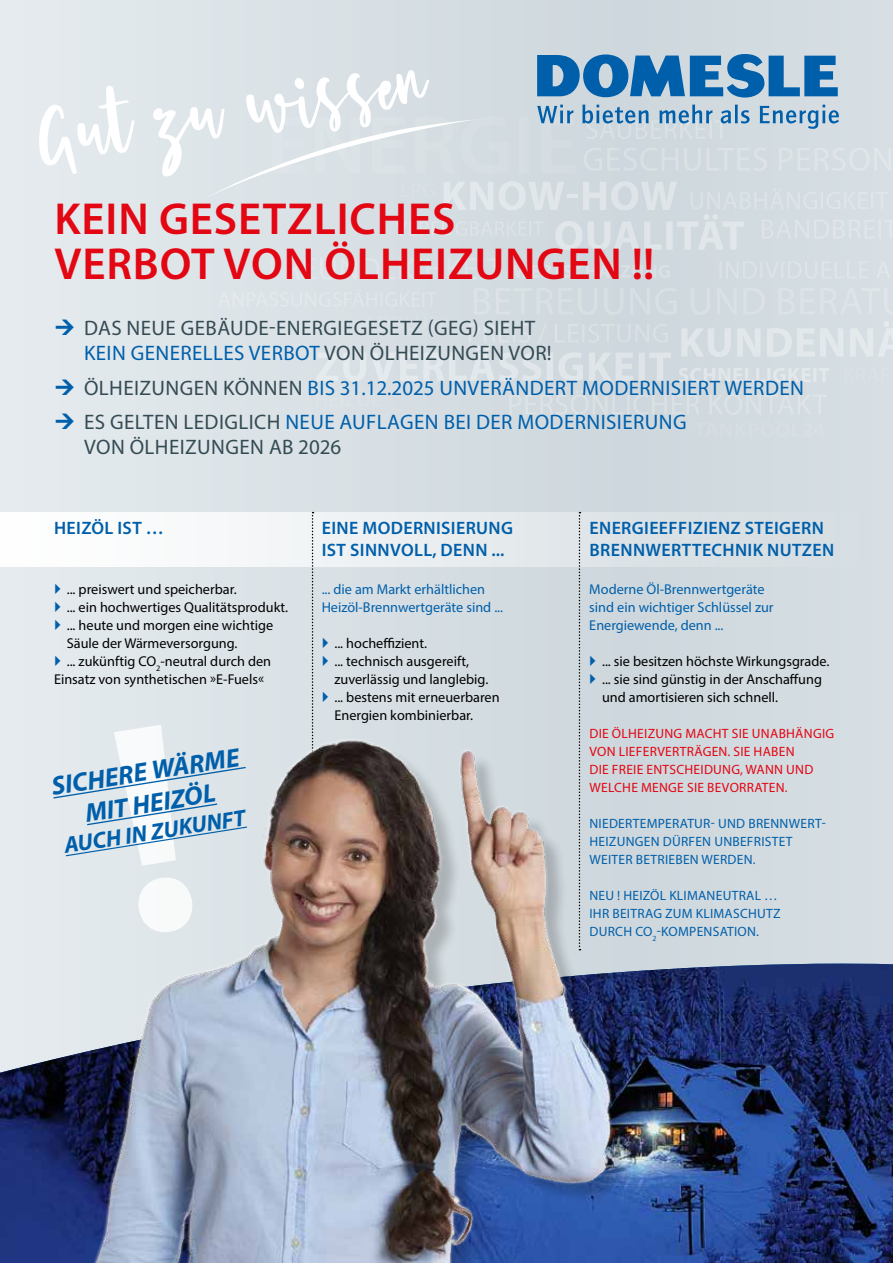
<style>
.page{position:relative;width:893px;height:1263px;background:#fff}
.page>*{position:absolute;margin:0;border:0;box-sizing:border-box;transform-origin:0 0}
.t1{font:600 45px/45px "Myriad Pro";letter-spacing:.02em;color:#e30613}
.t2{font:italic 700 26.4px/31.7px "Myriad Pro";color:#005faa;text-align:center}
.t3{font:italic 700 23.1px "Myriad Pro";color:#005faa}
.t4{font:21px/34.2px "Myriad Pro";letter-spacing:.02em;color:#005faa}
.t5{font:21px/25.2px "Myriad Pro";letter-spacing:.02em;color:#354b54}
.t6{font:600 18px/21.6px "Myriad Pro";letter-spacing:.02em;color:#005faa}
.t7{font:14.25px/18px "Myriad Pro";color:#000}
.t8{font:14.25px/18px "Myriad Pro";color:#005faa}
.t9{font:13.5px/18px "Myriad Pro";letter-spacing:.02em;color:#005faa}
.t10{font:13.5px/18px "Myriad Pro";letter-spacing:.02em;color:#e30613}
.s1{color:#005faa}
.s2{color:#354b54}
</style>
<div class="page">
<div style="left:0;top:0;width:893px;height:1263px;background:linear-gradient(to right,#e2e8ec,#cdd7dc)"></div>
<div style="left:0;top:512px;width:878px;height:55px;background:linear-gradient(to right,#fff,#d2dae0)"></div>
<svg style="left:509px;top:390px;width:318px;height:25px;background:#d3dbe0"></svg>
<svg style="left:316px;top:389px;width:65px;height:18px"></svg>
<div style="left:695px;top:422px;width:129px;height:15px;background:#d4dce1"></div>
<svg style="left:218px;top:288px;width:675px;height:94px;background:#d7dfe3"></svg>
<svg style="left:579px;top:512px;width:1px;height:198px"></svg>
<img style="left:641px;top:964px;width:252px;height:299px">
<svg style="left:312px;top:512px;width:2px;height:198px"></svg>
<svg style="left:39px;top:54px;width:854px;height:226px;background:#cedae2"></svg>
<img style="left:0;top:710px;width:641px;height:553px">
<svg style="left:55px;top:584px;width:5px;height:10px"></svg>
<svg style="left:55px;top:602px;width:5px;height:10px"></svg>
<svg style="left:55px;top:620px;width:5px;height:10px"></svg>
<svg style="left:55px;top:656px;width:5px;height:10px"></svg>
<svg style="left:323px;top:638px;width:5px;height:10px"></svg>
<svg style="left:323px;top:656px;width:5px;height:10px"></svg>
<svg style="left:323px;top:692px;width:5px;height:10px"></svg>
<svg style="left:590px;top:656px;width:6px;height:10px"></svg>
<svg style="left:590px;top:674px;width:6px;height:10px"></svg>
<svg style="left:56px;top:320px;width:18px;height:15px"></svg>
<svg style="left:56px;top:379px;width:18px;height:15px"></svg>
<svg style="left:56px;top:413px;width:18px;height:16px"></svg>
<div style="left:52px;top:724px;width:196px;height:212px;background:#e0e7eb"></div>
<h1 class="t1" style="left:54px;top:195px;width:601px">KEIN GESETZLICHES<br>VERBOT VON ÖLHEIZUNGEN !!</h1>
<h3 class="t5" style="left:84px;top:315px;width:469px">DAS NEUE GEBÄUDE-ENERGIEGESETZ (GEG) SIEHT<br><span class="s1">KEIN GENERELLES VERBOT</span> VON ÖLHEIZUNGEN VOR!</h3>
<h3 class="t4" style="left:84px;top:370px;width:721px"><span class="s2">ÖLHEIZUNGEN KÖNNEN</span> BIS 31.12.2025 UNVERÄNDERT MODERNISIERT WERDEN<br><span class="s2">ES GELTEN LEDIGLICH</span> NEUE AUFLAGEN BEI DER MODERNISIERUNG</h3>
<h3 class="t5" style="left:84px;top:434px;width:259px">VON ÖLHEIZUNGEN AB 2026</h3>
<p class="t6" style="left:54px;top:517px;width:111px">HEIZÖL IST …</p>
<p class="t7" style="left:67px;top:580px;width:171px">... preiswert und speicherbar.</p>
<p class="t7" style="left:67px;top:598px;width:223px">... ein hochwertiges Qualitätsprodukt.</p>
<p class="t7" style="left:67px;top:616px;width:208px">... heute und morgen eine wichtige</p>
<p class="t7" style="left:67px;top:634px;width:172px">Säule der Wärmeversorgung.</p>
<p class="t7" style="left:67px;top:652px;width:206px">... zukünftig CO<sub>2</sub>-neutral durch den</p>
<p class="t7" style="left:54px;top:670px;width:212px">Einsatz von synthetischen »E-Fuels«</p>
<h2 class="t2" style="left:49px;top:770px;width:191px;rotate:-9deg">SICHERE WÄRME<br>MIT HEIZÖL</h2>
<h3 class="t3" style="left:62px;top:831px;width:185px;rotate:-9deg">AUCH IN ZUKUNFT</h3>
<p class="t6" style="left:322px;top:517px;width:193px">EINE MODERNISIERUNG<br>IST SINNVOLL, DENN ...</p>
<p class="t8" style="left:322px;top:580px;width:183px">... die am Markt erhältlichen<br>Heizöl-Brennwertgeräte sind ...</p>
<p class="t7" style="left:334px;top:634px;width:167px">... hocheffizient.<br>... technisch ausgereift, zuverlässig und langlebig. ... bestens mit erneuerbaren<br>Energien kombinierbar.</p>
<p class="t6" style="left:589px;top:517px;width:246px">ENERGIEEFFIZIENZ STEIGERN<br>BRENNWERTTECHNIK NUTZEN</p>
<p class="t8" style="left:589px;top:580px;width:186px">Moderne Öl-Brennwertgeräte sind ein wichtiger Schlüssel zur<br>Energiewende, denn ...</p>
<p class="t7" style="left:602px;top:652px;width:229px">... sie besitzen höchste Wirkungsgrade. ... sie sind günstig in der Anschaffung und amortisieren sich schnell.</p>
<p class="t10" style="left:589px;top:724px;width:246px">DIE ÖLHEIZUNG MACHT SIE UNABHÄNGIG<br>VON LIEFERVERTRÄGEN. SIE HABEN<br>DIE FREIE ENTSCHEIDUNG, WANN UND<br>WELCHE MENGE SIE BEVORRATEN.</p>
<p class="t9" style="left:589px;top:814px;width:238px">NIEDERTEMPERATUR- UND BRENNWERT-<br>HEIZUNGEN DÜRFEN UNBEFRISTET<br>WEITER BETRIEBEN WERDEN.</p>
<p class="t9" style="left:589px;top:886px;width:193px">NEU ! HEIZÖL KLIMANEUTRAL …<br>IHR BEITRAG ZUM KLIMASCHUTZ<br>DURCH CO<sub>2</sub>-KOMPENSATION.</p>
</div>
